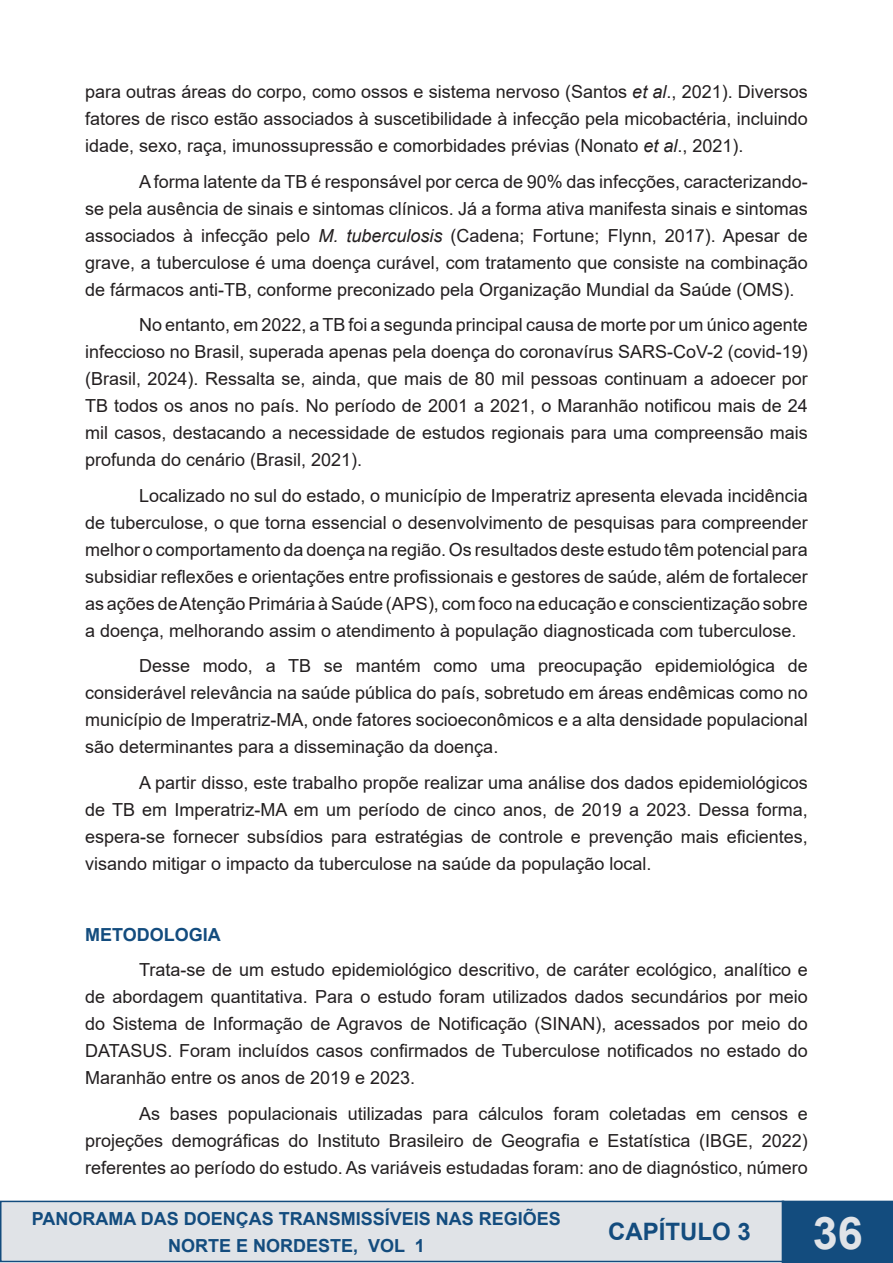
<style>
.page{position:relative;width:893px;height:1263px;background:#fff}
.page>*{position:absolute;margin:0;border:0;box-sizing:border-box;transform-origin:0 0}
.t1{font:700 45px "Arial";color:#e0e3e7}
.t2{font:700 24px "Arial";color:#134c7e}
.paragraph{font:18px/27px "Arial";color:#231f20;text-align:justify}
.Heading_1{font:700 18px/27px "Arial";color:#134c7e;text-align:center}
.s1{font-style:italic}
</style>
<div class="page">
<div style="left:1px;top:1201px;width:782px;height:60px;background:#e0e3e7"></div>
<div style="left:0;top:1201px;width:784px;height:61px;border:2px solid #134c7e"></div>
<div style="left:782px;top:1201px;width:111px;height:62px;background:#134c7e"></div>
<p class="paragraph" style="left:85px;top:78px;width:724px">para outras áreas do corpo, como ossos e sistema nervoso (Santos <span class="s1">et al</span>., 2021). Diversos fatores de risco estão associados à suscetibilidade à infecção pela micobactéria, incluindo idade, sexo, raça, imunossupressão e comorbidades prévias (Nonato <span class="s1">et al</span>., 2021).</p>
<p class="paragraph" style="left:85px;top:168px;width:724px;text-indent:54px">A forma latente da TB é responsável por cerca de 90% das infecções, caracterizando&shy;se pela ausência de sinais e sintomas clínicos. Já a forma ativa manifesta sinais e sintomas associados à infecção pelo <span class="s1">M. tuberculosis</span> (Cadena; Fortune; Flynn, 2017). Apesar de grave, a tuberculose é uma doença curável, com tratamento que consiste na combinação de fármacos anti-TB, conforme preconizado pela Organização Mundial da Saúde (OMS).</p>
<p class="paragraph" style="left:85px;top:311px;width:724px;text-indent:54px">No entanto, em 2022, a TB foi a segunda principal causa de morte por um único agente infeccioso no Brasil, superada apenas pela doença do coronavírus SARS-CoV-2 (covid-19) (Brasil, 2024). Ressalta se, ainda, que mais de 80 mil pessoas continuam a adoecer por TB todos os anos no país. No período de 2001 a 2021, o Maranhão notificou mais de 24 mil casos, destacando a necessidade de estudos regionais para uma compreensão mais profunda do cenário (Brasil, 2021).</p>
<p class="paragraph" style="left:85px;top:482px;width:724px;text-indent:54px">Localizado no sul do estado, o município de Imperatriz apresenta elevada incidência de tuberculose, o que torna essencial o desenvolvimento de pesquisas para compreender melhor o comportamento da doença na região. Os resultados deste estudo têm potencial para subsidiar reflexões e orientações entre profissionais e gestores de saúde, além de fortalecer as ações de Atenção Primária à Saúde (APS), com foco na educação e conscientização sobre a doença, melhorando assim o atendimento à população diagnosticada com tuberculose.</p>
<p class="paragraph" style="left:85px;top:652px;width:724px;text-indent:54px">Desse modo, a TB se mantém como uma preocupação epidemiológica de considerável relevância na saúde pública do país, sobretudo em áreas endêmicas como no município de Imperatriz-MA, onde fatores socioeconômicos e a alta densidade populacional são determinantes para a disseminação da doença.</p>
<p class="paragraph" style="left:85px;top:769px;width:724px;text-indent:54px">A partir disso, este trabalho propõe realizar uma análise dos dados epidemiológicos de TB em Imperatriz-MA em um período de cinco anos, de 2019 a 2023. Dessa forma, espera-se fornecer subsídios para estratégias de controle e prevenção mais eficientes, visando mitigar o impacto da tuberculose na saúde da população local.</p>
<p class="Heading_1" style="left:85px;top:921px;width:137px">METODOLOGIA</p>
<p class="paragraph" style="left:85px;top:956px;width:724px;text-indent:54px">Trata-se de um estudo epidemiológico descritivo, de caráter ecológico, analítico e de abordagem quantitativa. Para o estudo foram utilizados dados secundários por meio do Sistema de Informação de Agravos de Notificação (SINAN), acessados por meio do DATASUS. Foram incluídos casos confirmados de Tuberculose notificados no estado do Maranhão entre os anos de 2019 e 2023.</p>
<p class="paragraph" style="left:85px;top:1100px;width:724px;text-indent:54px">As bases populacionais utilizadas para cálculos foram coletadas em censos e projeções demográficas do Instituto Brasileiro de Geografia e Estatística (IBGE, 2022) referentes ao período do estudo. As variáveis estudadas foram: ano de diagnóstico, número</p>
<p class="Heading_1" style="left:32px;top:1205px;width:531px">PANORAMA DAS DOENÇAS TRANSMISSÍVEIS NAS REGIÕES<br>NORTE E NORDESTE, VOL 1</p>
<h2 class="t2" style="left:608px;top:1215px;width:144px">CAPÍTULO 3</h2>
<h1 class="t1" style="left:813px;top:1201px;width:52px">36</h1>
</div>
